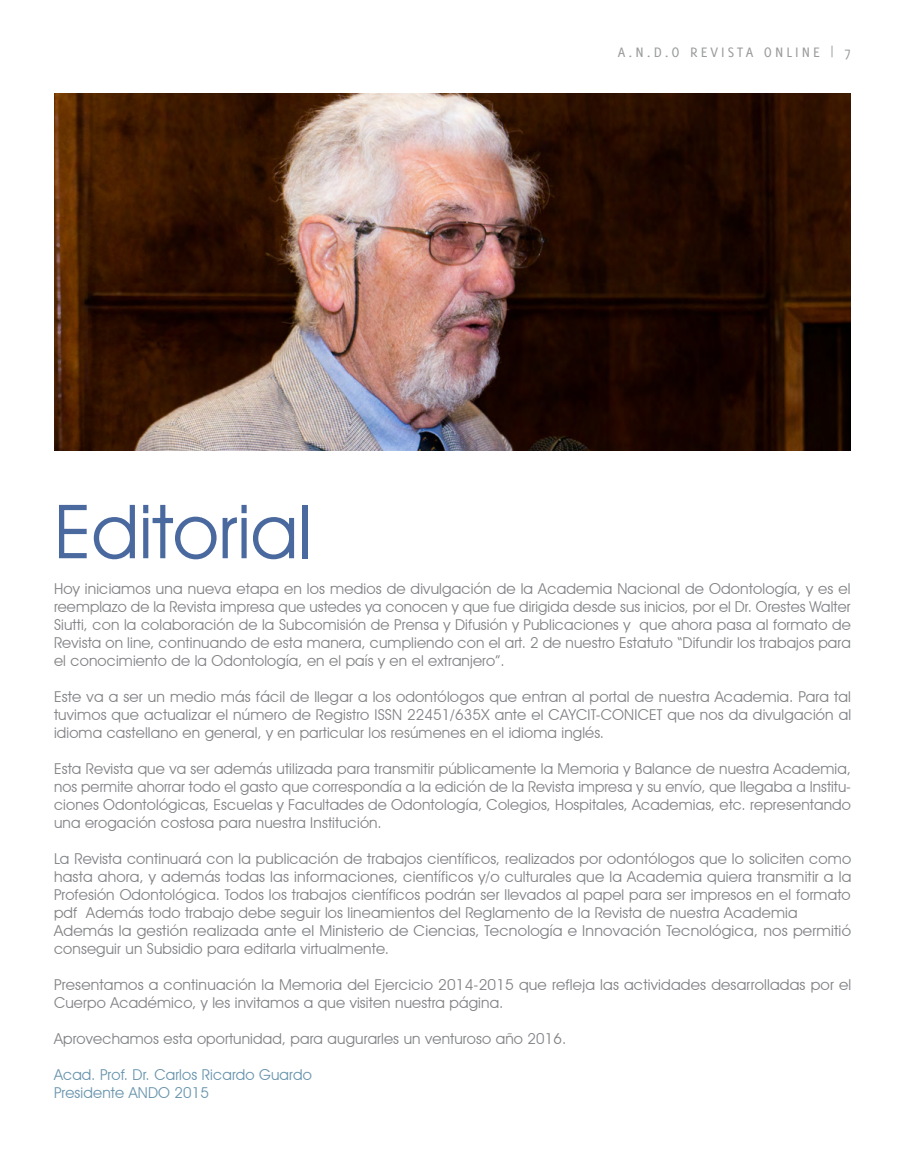
<style>
.page{position:relative;width:905px;height:1175px;background:#fff}
.page>*{position:absolute;margin:0;border:0;box-sizing:border-box;transform-origin:0 0}
.t1{font:75px "Avant Garde IT Cby BT";color:#1d4487}
.t2{font:15px/18px "Avant Garde IT Cby BT";letter-spacing:.01em;color:#808285;text-align:justify}
.t3{font:15px/18px "Avant Garde IT Cby BT";letter-spacing:.01em;color:#6894ad}
.t4{font:15px "Delicious";letter-spacing:.2em;color:#999b9c}
</style>
<div class="page">
<img style="left:54px;top:93px;width:796px;height:357px">
<p class="t4" style="left:618px;top:44px;width:234px">A.N.D.O REVISTA ONLINE | 7</p>
<h1 class="t1" style="left:54px;top:486px;width:259px">Editorial</h1>
<p class="t2" style="left:54px;top:580px;width:798px">Hoy iniciamos una nueva etapa en los medios de divulgación de la Academia Nacional de Odontología, y es el reemplazo de la Revista impresa que ustedes ya conocen y que fue dirigida desde sus inicios, por el Dr. Orestes Walter Siutti, con la colaboración de la Subcomisión de Prensa y Difusión y Publicaciones y que ahora pasa al formato de Revista on line, continuando de esta manera, cumpliendo con el art. 2 de nuestro Estatuto “Difundir los trabajos para el conocimiento de la Odontología, en el país y en el extranjero”.</p>
<p class="t2" style="left:54px;top:688px;width:798px">Este va a ser un medio más fácil de llegar a los odontólogos que entran al portal de nuestra Academia. Para tal tuvimos que actualizar el número de Registro ISSN 22451/635X ante el CAYCIT-CONICET que nos da divulgación al idioma castellano en general, y en particular los resúmenes en el idioma inglés.</p>
<p class="t2" style="left:54px;top:760px;width:798px">Esta Revista que va ser además utilizada para transmitir públicamente la Memoria y Balance de nuestra Academia, nos permite ahorrar todo el gasto que correspondía a la edición de la Revista impresa y su envío, que llegaba a Institu&shy;ciones Odontológicas, Escuelas y Facultades de Odontología, Colegios, Hospitales, Academias, etc. representando una erogación costosa para nuestra Institución.</p>
<p class="t2" style="left:54px;top:850px;width:798px;text-align:left">La Revista continuará con la publicación de trabajos científicos, realizados por odontólogos que lo soliciten como hasta ahora, y además todas las informaciones, científicos y/o culturales que la Academia quiera transmitir a la Profesión Odontológica. Todos los trabajos científicos podrán ser llevados al papel para ser impresos en el formato pdf Además todo trabajo debe seguir los lineamientos del Reglamento de la Revista de nuestra Academia Además la gestión realizada ante el Ministerio de Ciencias, Tecnología e Innovación Tecnológica, nos permitió conseguir un Subsidio para editarla virtualmente.</p>
<p class="t2" style="left:54px;top:976px;width:798px">Presentamos a continuación la Memoria del Ejercicio 2014-2015 que refleja las actividades desarrolladas por el<br>Cuerpo Académico, y les invitamos a que visiten nuestra página.</p>
<p class="t2" style="left:54px;top:1030px;width:513px">Aprovechamos esta oportunidad, para augurarles un venturoso año 2016.</p>
<p class="t3" style="left:54px;top:1066px;width:259px">Acad. Prof. Dr. Carlos Ricardo Guardo<br>Presidente ANDO 2015</p>
</div>
